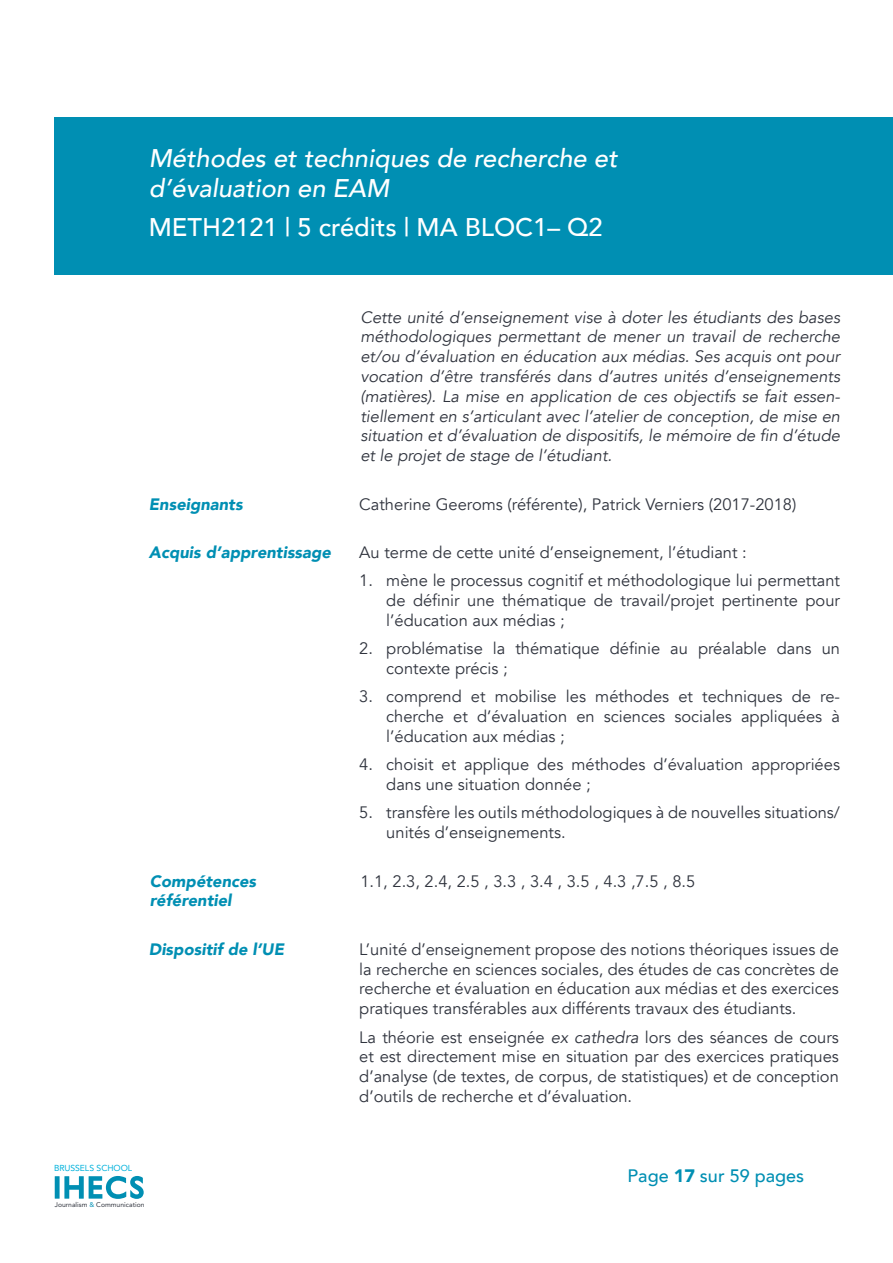
<style>
.page{position:relative;width:893px;height:1263px;background:#fff}
.page>*{position:absolute;margin:0;border:0;box-sizing:border-box;transform-origin:0 0}
.t1{font:italic 500 25.5px/30.6px "Avenir";color:#fff}
.t2{font:500 25.5px "Avenir";color:#fff}
.t3{font:500 18px "Avenir";color:#008fb3}
.t4{font:16.5px/19.8px "Avenir";color:#30343e;text-align:justify}
.t5{font:italic 16.5px/19.8px "Avenir";color:#30343e;text-align:justify}
.t6{font:italic 900 16.5px "Avenir";color:#008fb3}
.t7{font:8.7px "Avenir";letter-spacing:-.005em;color:#00b2dc}
.t8{font:6.75px "Avenir";color:#30343e}
.s1{color:#008fb3}
.s2{font-style:italic}
.s3{font-weight:900}
</style>
<div class="page">
<div style="left:54px;top:117px;width:839px;height:115px;background:#008fb3"></div>
<div style="left:55px;top:1176px;width:5px;height:23px;background:#008fb3"></div>
<svg style="left:64px;top:1176px;width:80px;height:23px"></svg>
<div style="left:54px;top:160px;width:839px;height:114px;background:#008fb3"></div>
<h1 class="t1" style="left:149px;top:143px;width:470px">Méthodes et techniques de recherche et d’évaluation en EAM</h1>
<h1 class="t2" style="left:149px;top:205px;width:455px">METH2121 | 5 crédits | MA BLOC1– Q2</h1>
<p class="t6" style="left:149px;top:490px;width:95px">Enseignants</p>
<p class="t6" style="left:149px;top:539px;width:184px">Acquis d’apprentissage</p>
<p class="t5" style="left:360px;top:307px;width:481px">Cette unité d’enseignement vise à doter les étudiants des bases méthodologiques permettant de mener un travail de recherche et/ou d’évaluation en éducation aux médias. Ses acquis ont pour vocation d’être transférés dans d’autres unités d’enseignements (matières). La mise en application de ces objectifs se fait essen&shy;tiellement en s’articulant avec l’atelier de conception, de mise en situation et d’évaluation de dispositifs, le mémoire de fin d’étude et le projet de stage de l’étudiant.</p>
<p class="t4" style="left:359px;top:494px;width:438px">Catherine Geeroms (référente), Patrick Verniers (2017-2018)</p>
<p class="t4" style="left:359px;top:543px;width:389px">Au terme de cette unité d’enseignement, l’étudiant :</p>
<p class="t4" style="left:386px;top:571px;width:455px;text-indent:-27px">1. mène le processus cognitif et méthodologique lui permettant de définir une thématique de travail/projet pertinente pour l’éducation aux médias ;</p>
<p class="t4" style="left:386px;top:639px;width:455px;text-indent:-27px">2. problématise la thématique définie au préalable dans un contexte précis ;</p>
<p class="t4" style="left:386px;top:687px;width:455px;text-indent:-27px">3. comprend et mobilise les méthodes et techniques de re&shy;cherche et d’évaluation en sciences sociales appliquées à l’éducation aux médias ;</p>
<p class="t4" style="left:386px;top:755px;width:455px;text-indent:-27px">4. choisit et applique des méthodes d’évaluation appropriées dans une situation donnée ;</p>
<p class="t4" style="left:386px;top:803px;width:455px;text-indent:-27px">5. transfère les outils méthodologiques à de nouvelles situations/ unités d’enseignements.</p>
<p class="t6" style="left:150px;top:867px;width:108px">Compétences</p>
<p class="t4" style="left:360px;top:871px;width:336px">1.1, 2.3, 2.4, 2.5 , 3.3 , 3.4 , 3.5 , 4.3 ,7.5 , 8.5</p>
<p class="t6" style="left:150px;top:887px;width:83px">référentiel</p>
<p class="t6" style="left:149px;top:935px;width:137px">Dispositif de l’UE</p>
<p class="t7" style="left:54px;top:1163px;width:80px">BRUSSELS SCHOOL</p>
<p class="t8" style="left:55px;top:1201px;width:91px">Journalism <span class="s1">&amp;</span> Communication</p>
<p class="t4" style="left:359px;top:939px;width:481px">L’unité d’enseignement propose des notions théoriques issues de la recherche en sciences sociales, des études de cas concrètes de recherche et évaluation en éducation aux médias et des exercices pratiques transférables aux différents travaux des étudiants.</p>
<p class="t4" style="left:359px;top:1027px;width:481px">La théorie est enseignée <span class="s2">ex cathedra</span> lors des séances de cours et est directement mise en situation par des exercices pratiques d’analyse (de textes, de corpus, de statistiques) et de conception d’outils de recherche et d’évaluation.</p>
<p class="t3" style="left:628px;top:1160px;width:178px">Page <span class="s3">17</span> sur 59 pages</p>
</div>
